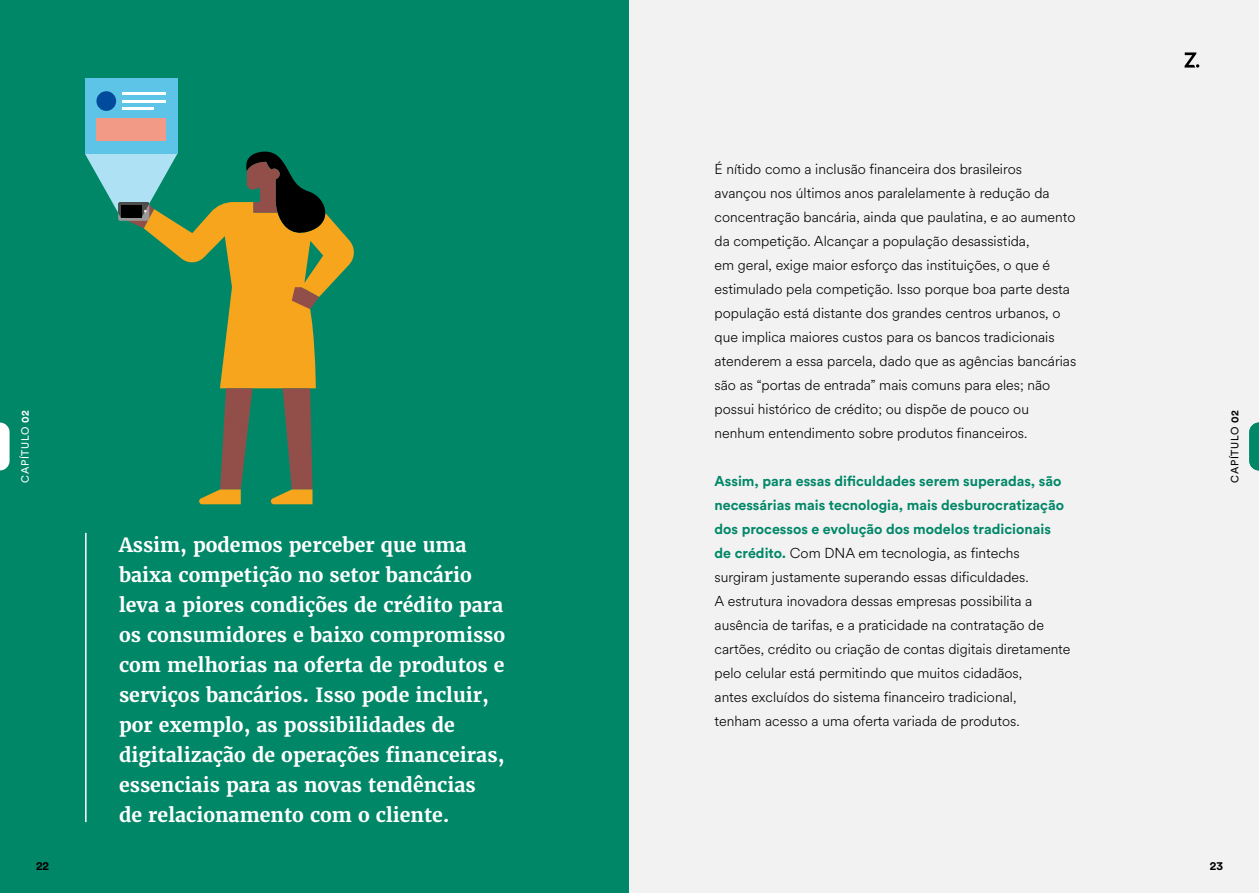
<style>
.page{position:relative;width:1259px;height:893px;background:#fff}
.page>*{position:absolute;margin:0;border:0;box-sizing:border-box;transform-origin:0 0}
.t1{font:700 19.5px/30px "Merriweather";color:#fff}
.t2{font:300 14.25px/24px "Circular Spotify Text";color:#000}
.t3{font:700 14.25px/24px "Circular Std";color:#008768}
.t4{font:700 12px "Circular Std";color:#000}
.t5{font:10.5px "Circular Std";letter-spacing:.06em;color:#fff}
.t6{font:10.5px "Circular Std";letter-spacing:.06em;color:#000}
.s1{font-weight:700}
.s2{font-family:"Circular Std";font-weight:700;color:#008768}
</style>
<div class="page">
<div style="left:0;top:0;width:629px;height:893px;background:#008768"></div>
<hr style="left:85px;top:533px;width:2px;height:289px;background:#fff">
<svg style="left:85px;top:152px;width:269px;height:352px"></svg>
<div style="left:85px;top:78px;width:92px;height:76px;background:#5ec4e7"></div>
<div style="left:121px;top:205px;width:20px;height:12px;background:#000"></div>
<div style="left:96px;top:91px;width:20px;height:20px;background:#004b9c;border-radius:50%"></div>
<div style="left:96px;top:119px;width:70px;height:22px;background:#f39a87"></div>
<hr style="left:122px;top:93px;width:44px;height:2px;background:#fff">
<hr style="left:122px;top:100px;width:44px;height:2px;background:#fff">
<hr style="left:122px;top:107px;width:32px;height:2px;background:#fff">
<div style="left:629px;top:0;width:629px;height:893px;background:#f2f2f2"></div>
<svg style="left:1249px;top:423px;width:10px;height:47px"></svg>
<svg style="left:0;top:423px;width:10px;height:47px"></svg>
<svg style="left:1184px;top:52px;width:15px;height:16px"></svg>
<p class="t5" style="left:19px;top:482px;width:74px;rotate:-90deg">CAPÍTULO <span class="s1">02</span></p>
<p class="t1" style="left:119px;top:530px;width:388px">Assim, podemos perceber que uma baixa competição no setor bancário leva a piores condições de crédito para os consumidores e baixo compromisso com melhorias na oferta de produtos e serviços bancários. Isso pode incluir, por exemplo, as possibilidades de digitalização de operações financeiras, essenciais para as novas tendências<br>de relacionamento com o cliente.</p>
<p class="t2" style="left:714px;top:157px;width:363px">É nítido como a inclusão financeira dos brasileiros avançou nos últimos anos paralelamente à redução da concentração bancária, ainda que paulatina, e ao aumento da competição. Alcançar a população desassistida,<br>em geral, exige maior esforço das instituições, o que é estimulado pela competição. Isso porque boa parte desta população está distante dos grandes centros urbanos, o que implica maiores custos para os bancos tradicionais atenderem a essa parcela, dado que as agências bancárias são as “portas de entrada” mais comuns para eles; não possui histórico de crédito; ou dispõe de pouco ou nenhum entendimento sobre produtos financeiros.</p>
<p class="t3" style="left:714px;top:469px;width:351px">Assim, para essas dificuldades serem superadas, são necessárias mais tecnologia, mais desburocratização dos processos e evolução dos modelos tradicionais</p>
<p class="t2" style="left:714px;top:541px;width:357px"><span class="s2">de crédito.</span> Com DNA em tecnologia, as fintechs surgiram justamente superando essas dificuldades.<br>A estrutura inovadora dessas empresas possibilita a ausência de tarifas, e a praticidade na contratação de cartões, crédito ou criação de contas digitais diretamente pelo celular está permitindo que muitos cidadãos,<br>antes excluídos do sistema financeiro tradicional,<br>tenham acesso a uma oferta variada de produtos.</p>
<p class="t6" style="left:1228px;top:482px;width:74px;rotate:-90deg">CAPÍTULO <span class="s1">02</span></p>
<p class="t4" style="left:36px;top:858px;width:15px">22</p>
<p class="t4" style="left:1209px;top:858px;width:15px">23</p>
</div>
